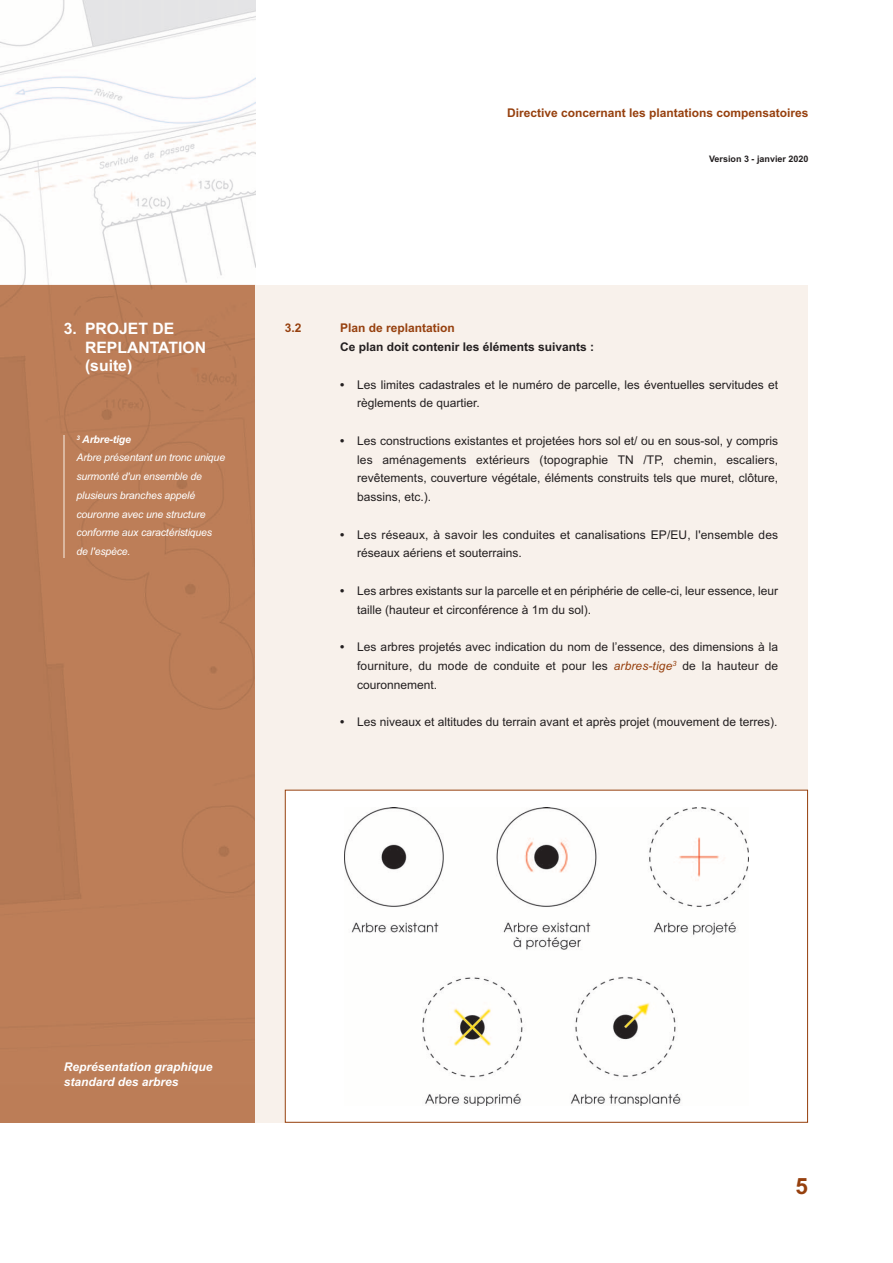
<style>
.page{position:relative;width:893px;height:1263px;background:#fff}
.page>*{position:absolute;margin:0;border:0;box-sizing:border-box;transform-origin:0 0}
.t1{font:700 22.5px "Arial";color:#96400e}
.t2{font:700 15.75px/18.8px "Arial";color:#fff}
.t3{font:12px/18.8px "Arial";color:#231f20}
.t4{font:700 12px "Arial";color:#96400e}
.t5{font:italic 700 12px/15px "Arial";color:#fff}
.t6{font:700 12px "Arial";color:#231f20}
.t7{font:italic 10.5px/18.8px "Arial";letter-spacing:-.015em;color:#fff}
.t8{font:700 9px "Arial";color:#231f20}
.s1{font-weight:700}
.s2{font-style:italic;color:#96400e}
</style>
<div class="page">
<img style="left:0;top:0;width:255px;height:1085px">
<div style="left:0;top:1085px;width:255px;height:38px;background:#bc7d57"></div>
<div style="left:255px;top:285px;width:553px;height:838px;background:#f8f1eb"></div>
<img style="left:64px;top:435px;width:1px;height:122px">
<div style="left:286px;top:790px;width:521px;height:332px;background:#fff"></div>
<img style="left:345px;top:807px;width:403px;height:298px">
<p class="t4" style="left:507px;top:109px;width:303px">Directive concernant les plantations compensatoires</p>
<p class="t8" style="left:709px;top:155px;width:101px">Version 3 - janvier 2020</p>
<h2 class="t2" style="left:85px;top:320px;width:123px;text-indent:-21px">3. PROJET DE<br>REPLANTATION (suite)</h2>
<p class="t7" style="left:77px;top:430px;width:150px"><sup>3</sup> <span class="s1">Arbre-tige<br></span>Arbre présentant un tronc unique surmonté d'un ensemble de plusieurs branches appelé couronne avec une structure conforme aux caractéristiques de l'espèce.</p>
<p class="t4" style="left:285px;top:324px;width:18px">3.2</p>
<p class="t4" style="left:340px;top:324px;width:116px">Plan de replantation</p>
<p class="t6" style="left:340px;top:342px;width:256px">Ce plan doit contenir les éléments suivants :</p>
<p class="t3" style="left:357px;top:376px;width:422px;text-indent:-17px"><span class="s1">•</span> Les limites cadastrales et le numéro de parcelle, les éventuelles servitudes et règlements de quartier.</p>
<p class="t3" style="left:357px;top:432px;width:422px;text-align:justify;text-indent:-17px"><span class="s1">•</span> Les constructions existantes et projetées hors sol et/ ou en sous-sol, y compris les aménagements extérieurs (topographie TN /TP, chemin, escaliers, revêtements, couverture végétale, éléments construits tels que muret, clôture, bassins, etc.).</p>
<p class="t3" style="left:357px;top:526px;width:422px;text-indent:-17px"><span class="s1">•</span> Les réseaux, à savoir les conduites et canalisations EP/EU, l'ensemble des réseaux aériens et souterrains.</p>
<p class="t3" style="left:357px;top:582px;width:422px;text-indent:-17px"><span class="s1">•</span> Les arbres existants sur la parcelle et en périphérie de celle-ci, leur essence, leur taille (hauteur et circonférence à 1m du sol).</p>
<p class="t3" style="left:357px;top:639px;width:422px;text-align:justify;text-indent:-17px"><span class="s1">•</span> Les arbres projetés avec indication du nom de l’essence, des dimensions à la fourniture, du mode de conduite et pour les <span class="s2">arbres-tige</span><sup>3</sup> de la hauteur de couronnement.</p>
<p class="t3" style="left:340px;top:714px;width:439px"><span class="s1">•</span> Les niveaux et altitudes du terrain avant et après projet (mouvement de terres).</p>
<p class="t5" style="left:64px;top:1060px;width:150px">Représentation graphique standard des arbres</p>
<h1 class="t1" style="left:795px;top:1178px;width:14px">5</h1>
</div>
